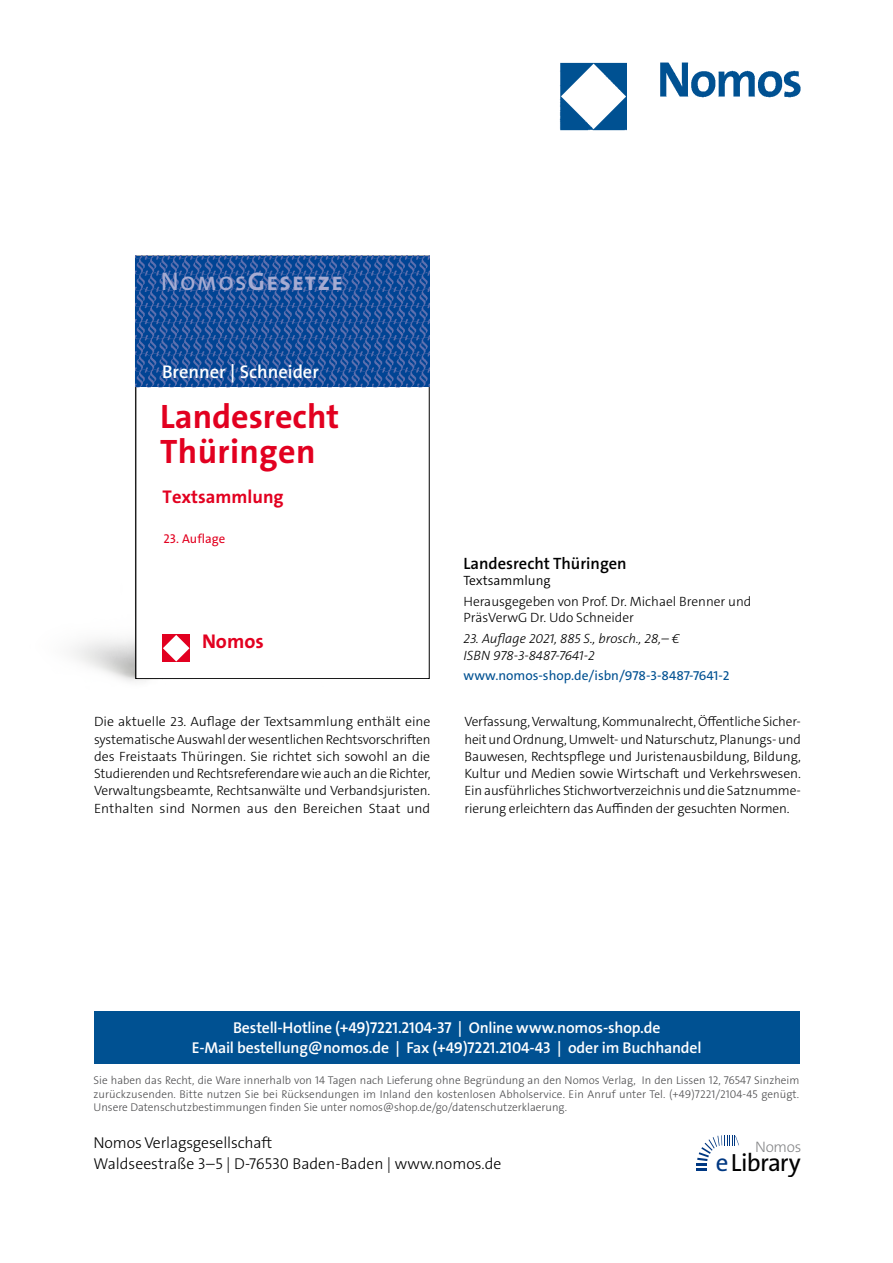
<style>
.page{position:relative;width:893px;height:1263px;background:#fff}
.page>*{position:absolute;margin:0;border:0;box-sizing:border-box;transform-origin:0 0}
.t1{font:700 34.05px/35.5px "The Sans Os F";color:#e20020}
.t2{font:700 25.65px "The Sans Os F";letter-spacing:.05em;color:#a5abd2}
.t3{font:24.9px "The Sans Os F";letter-spacing:-.03em;color:#000}
.t4{font:700 19.95px "The Sans Os F";color:#e20020}
.t5{font:600 18.45px "The Sans Os F";color:#fff}
.t6{font:700 18.45px "The Sans Os F";color:#e20020}
.t7{font:600 16.5px "The Sans C5";color:#000}
.t8{font:600 15.75px/21px "The Sans Os F";letter-spacing:-.01em;color:#fff;text-align:center}
.t9{font:300 15.75px/21px "The Sans Os F";color:#000}
.t10{font:300 15.3px "The Sans Os F";letter-spacing:-.02em;color:#87888a}
.t11{font:300 13.5px/17.2px "The Sans C5";color:#000;text-align:justify}
.t12{font:italic 300 13.5px/16.5px "The Sans C5";color:#000}
.t13{font:13.5px "The Sans C5";color:#005192}
.t14{font:300 13.5px "The Sans C5";color:#000}
.t15{font:12.9px "The Sans Os F";color:#e20020}
.t16{font:300 11.25px/13.5px "The Sans Os F";color:#4b4b4d;text-align:justify}
.s1{font-weight:400}
.s2{color:#003882}
</style>
<div class="page">
<img style="left:559px;top:62px;width:242px;height:69px">
<div style="left:94px;top:1011px;width:705px;height:52px;background:#005192"></div>
<svg style="left:697px;top:1135px;width:42px;height:36px"></svg>
<img style="left:73px;top:256px;width:94px;height:426px">
<div style="left:136px;top:256px;width:293px;height:423px;background:#fff"></div>
<img style="left:136px;top:256px;width:294px;height:134px">
<div style="left:163px;top:635px;width:27px;height:27px;background:#e20020"></div>
<svg style="left:163px;top:635px;width:27px;height:26px"></svg>
<h2 class="t2" style="left:161px;top:265px;width:184px"><span class="s1">NOMOS</span>GESETZE</h2>
<h3 class="t5" style="left:162px;top:360px;width:158px">Brenner | Schneider</h3>
<h1 class="t1" style="left:160px;top:399px;width:181px">Landesrecht<br>Thüringen</h1>
<h3 class="t6" style="left:163px;top:485px;width:123px">Textsammlung</h3>
<p class="t15" style="left:163px;top:530px;width:63px">23. Auflage</p>
<h3 class="t4" style="left:202px;top:628px;width:63px">Nomos</h3>
<p class="t7" style="left:463px;top:552px;width:165px">Landesrecht Thüringen</p>
<p class="t14" style="left:463px;top:572px;width:89px">Textsammlung</p>
<p class="t11" style="left:463px;top:593px;width:289px;line-height:16.5px">Herausgegeben von Prof. Dr. Michael Brenner und<br>PräsVerwG Dr. Udo Schneider</p>
<p class="t12" style="left:463px;top:630px;width:218px">23. Auflage 2021, 885 S., brosch., 28,– €<br>ISBN 978-3-8487-7641-2</p>
<p class="t13" style="left:463px;top:667px;width:268px">www.nomos-shop.de/isbn/978-3-8487-7641-2</p>
<p class="t11" style="left:94px;top:713px;width:338px">Die aktuelle 23. Auflage der Textsammlung enthält eine systematische Auswahl der wesentlichen Rechtsvorschriften des Freistaats Thüringen. Sie richtet sich sowohl an die Studierenden und Rechtsreferendare wie auch an die Richter, Verwaltungsbeamte, Rechtsanwälte und Verbandsjuristen.<br>Enthalten sind Normen aus den Bereichen Staat und</p>
<p class="t11" style="left:464px;top:713px;width:338px">Verfassung, Verwaltung, Kommunalrecht, Öffentliche Sicher&shy;heit und Ordnung, Umwelt- und Naturschutz, Planungs- und Bauwesen, Rechtspflege und Juristenausbildung, Bildung, Kultur und Medien sowie Wirtschaft und Verkehrswesen.<br>Ein ausführliches Stichwortverzeichnis und die Satznumme&shy;rierung erleichtern das Auffinden der gesuchten Normen.</p>
<p class="t8" style="left:192px;top:1017px;width:511px">Bestell-Hotline (+49)7221.2104-37 | Online www.nomos-shop.de<br>E-Mail bestellung@nomos.de | Fax (+49)7221.2104-43 | oder im Buchhandel</p>
<p class="t16" style="left:94px;top:1074px;width:707px">Sie haben das Recht, die Ware innerhalb von 14 Tagen nach Lieferung ohne Begründung an den Nomos Verlag, In den Lissen 12, 76547 Sinzheim zurückzusenden. Bitte nutzen Sie bei Rücksendungen im Inland den kostenlosen Abholservice. Ein Anruf unter Tel. (+49)7221/2104-45 genügt.<br>Unsere Datenschutzbestimmungen finden Sie unter nomos@shop.de/go/datenschutzerklaerung.</p>
<p class="t9" style="left:94px;top:1133px;width:409px">Nomos Verlagsgesellschaft<br>Waldseestraße 3–5 | D-76530 Baden-Baden | www.nomos.de</p>
<p class="t10" style="left:755px;top:1137px;width:48px">Nomos</p>
<h3 class="t3" style="left:716px;top:1146px;width:86px"><span class="s2">e</span>Library</h3>
</div>
